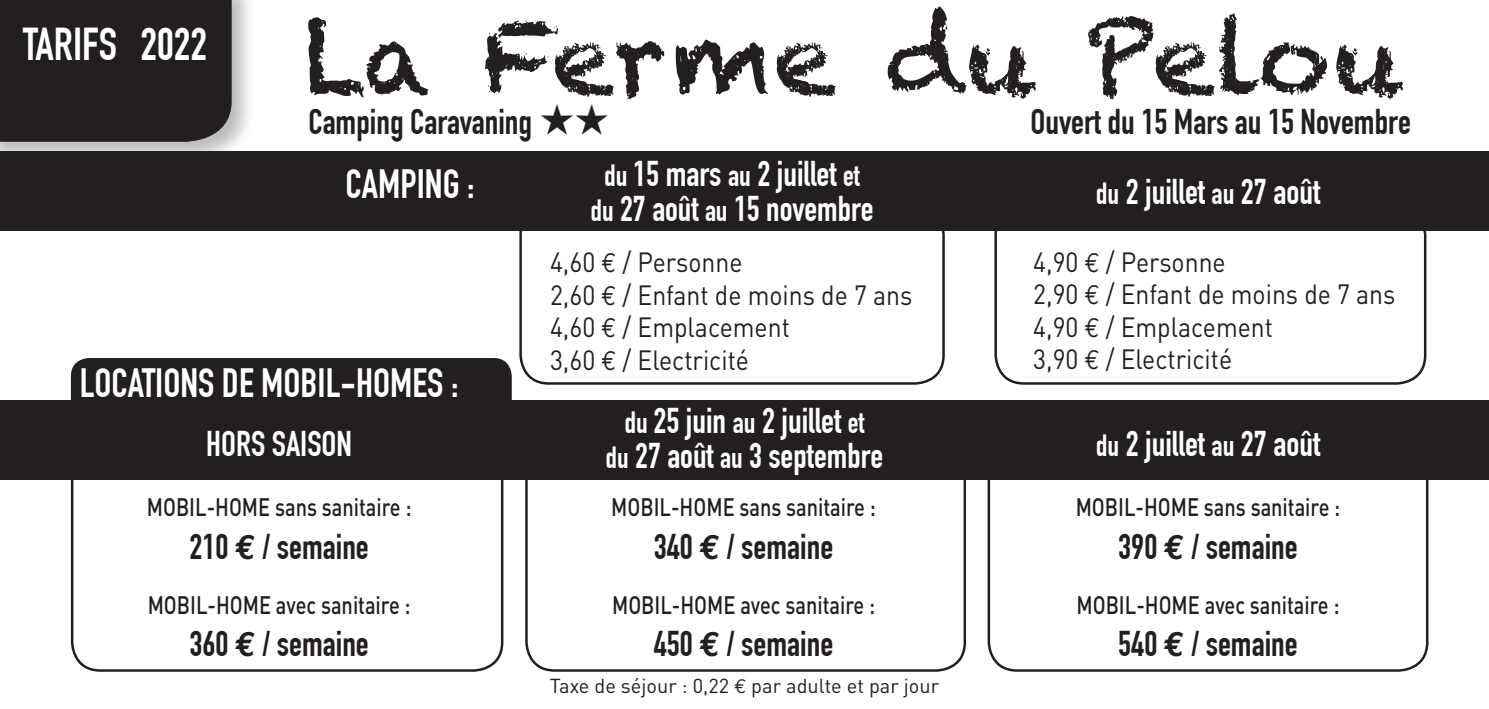
<style>
.page{position:relative;width:1489px;height:709px;background:#fff}
.page>*{position:absolute;margin:0;border:0;box-sizing:border-box;transform-origin:0 0}
.t1{font:100px "Chalkduster";letter-spacing:-.005em;color:#231f20}
.t2{font:700 45px "DIN Condensed";color:#fff}
.t3{font:700 40px "DIN Condensed";color:#fff}
.t4{font:700 35px/35px "DIN Condensed";color:#fff;text-align:center}
.t5{font:700 35px "DIN Condensed";color:#231f20}
.t6{font:27.5px/32.5px "DIN";color:#231f20;scale:.9 1}
.t7{font:500 25px "DIN";color:#231f20;scale:.8 1}
.t8{font:20px "DIN";color:#231f20}
.s1{font-size:30px}
.s2{font-family:"Euro Mono"}
</style>
<div class="page">
<div style="left:525px;top:419px;width:441px;height:252px;border:2px solid #231f20;border-radius:28px"></div>
<div style="left:0;top:0;width:256px;height:166px;background:#231f20;opacity:.3"></div>
<div style="left:0;top:0;width:232px;height:142px;background:#231f20"></div>
<div style="left:987px;top:419px;width:441px;height:252px;border:2px solid #231f20;border-radius:28px"></div>
<div style="left:71px;top:419px;width:432px;height:252px;border:2px solid #231f20;border-radius:28px"></div>
<div style="left:0;top:400px;width:1488px;height:80px;background:#231f20"></div>
<div style="left:71px;top:358px;width:440px;height:64px;background:#231f20;border-radius:18px"></div>
<div style="left:519px;top:205px;width:425px;height:180px;border:2px solid #231f20;border-radius:28px"></div>
<div style="left:994px;top:205px;width:432px;height:180px;border:2px solid #231f20;border-radius:28px"></div>
<div style="left:0;top:151px;width:1488px;height:80px;background:#231f20"></div>
<h2 class="t2" style="left:23px;top:18px;width:186px">TARIFS 2022</h2>
<h1 class="t1" style="left:303px;top:0;width:1100px">La Ferme du Pelou</h1>
<p class="t5" style="left:308px;top:101px;width:302px">Camping Caravaning ★★</p>
<p class="t5" style="left:1030px;top:101px;width:382px">Ouvert du 15 Mars au 15 Novembre</p>
<h3 class="t3" style="left:345px;top:161px;width:130px">CAMPING :</h3>
<p class="t4" style="left:590px;top:156px;width:284px"><span class="s1">du</span> 15 mars <span class="s1">au</span> 2 juillet <span class="s1">et du</span> 27 août <span class="s1">au</span> 15 novembre</p>
<p class="t4" style="left:1095px;top:174px;width:226px"><span class="s1">du</span> 2 juillet <span class="s1">au</span> 27 août</p>
<h3 class="t3" style="left:80px;top:360px;width:380px">LOCATIONS DE MOBIL-HOMES :</h3>
<p class="t4" style="left:206px;top:427px;width:147px">HORS SAISON</p>
<p class="t7" style="left:147px;top:491px;width:332px">MOBIL-HOME sans sanitaire :</p>
<p class="t5" style="left:189px;top:525px;width:181px">210 <span class="s2">F</span> / semaine</p>
<p class="t7" style="left:148px;top:589px;width:330px">MOBIL-HOME avec sanitaire :</p>
<p class="t5" style="left:189px;top:623px;width:181px">360 <span class="s2">F</span> / semaine</p>
<p class="t6" style="left:550px;top:245px;width:404px">4,60 <span class="s2">F</span> / Personne<br>2,60 <span class="s2">F</span> / Enfant de moins de 7 ans<br>4,60 <span class="s2">F</span> / Emplacement<br>3,60 <span class="s2">F</span> / Electricité</p>
<p class="t4" style="left:605px;top:403px;width:279px"><span class="s1">du</span> 25 juin <span class="s1">au</span> 2 juillet <span class="s1">et<br>du</span> 27 août <span class="s1">au</span> 3 septembre</p>
<p class="t7" style="left:611px;top:491px;width:332px">MOBIL-HOME sans sanitaire :</p>
<p class="t5" style="left:654px;top:525px;width:181px">340 <span class="s2">F</span> / semaine</p>
<p class="t7" style="left:612px;top:589px;width:330px">MOBIL-HOME avec sanitaire :</p>
<p class="t5" style="left:654px;top:623px;width:181px">450 <span class="s2">F</span> / semaine</p>
<p class="t8" style="left:549px;top:673px;width:391px">Taxe de séjour : 0,22 <span class="s2">€</span> par adulte et par jour</p>
<p class="t6" style="left:1033px;top:245px;width:404px">4,90 <span class="s2">F</span> / Personne<br>2,90 <span class="s2">F</span> / Enfant de moins de 7 ans<br>4,90 <span class="s2">F</span> / Emplacement<br>3,90 <span class="s2">F</span> / Electricité</p>
<p class="t4" style="left:1095px;top:427px;width:226px"><span class="s1">du</span> 2 juillet <span class="s1">au</span> 27 août</p>
<p class="t7" style="left:1075px;top:491px;width:332px">MOBIL-HOME sans sanitaire :</p>
<p class="t5" style="left:1118px;top:525px;width:181px">390 <span class="s2">F</span> / semaine</p>
<p class="t7" style="left:1076px;top:589px;width:330px">MOBIL-HOME avec sanitaire :</p>
<p class="t5" style="left:1118px;top:623px;width:181px">540 <span class="s2">F</span> / semaine</p>
</div>
